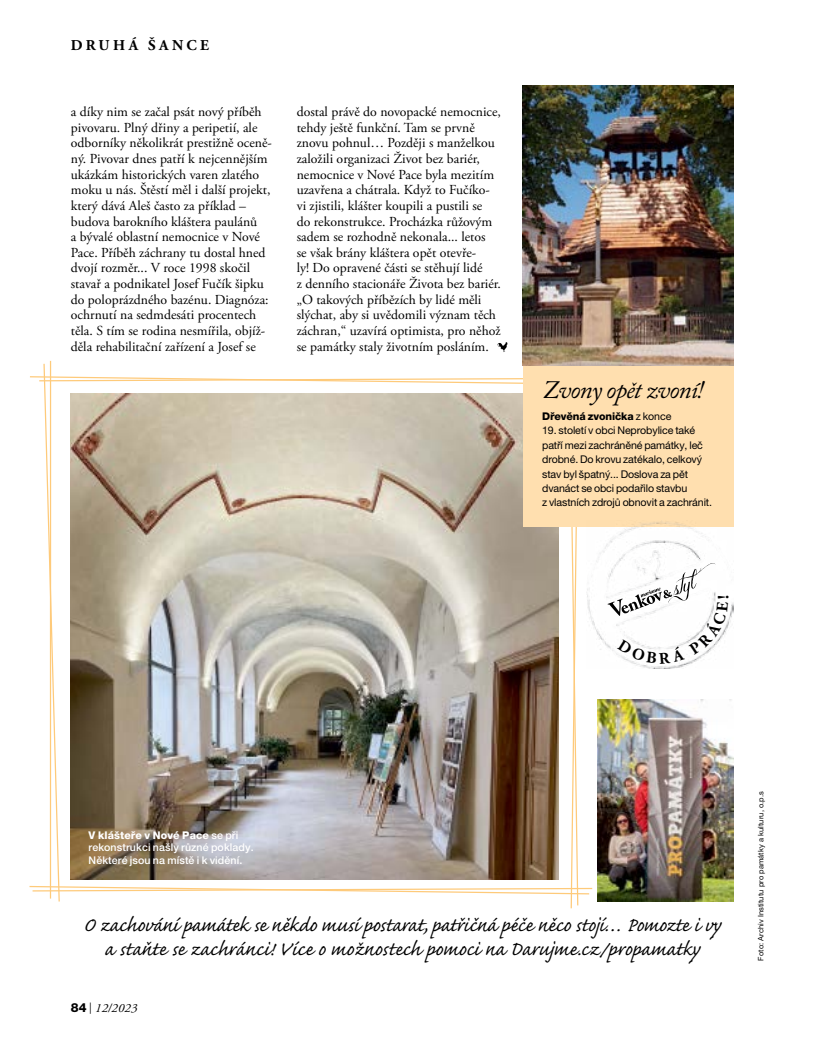
<style>
.page{position:relative;width:815px;height:1049px;background:#fff}
.page>*{position:absolute;margin:0;border:0;box-sizing:border-box;transform-origin:0 0}
.t1{font:25px/23.8px "Caflisch Script CE";letter-spacing:-.005em;color:#000;text-align:center}
.t2{font:italic 25px "Adobe Caslon Pro";letter-spacing:-.03em;color:#000}
.t3{font:700 15px "Adobe Garamond Pro";letter-spacing:.225em;color:#000}
.t4{font:13.75px/15.6px "Adobe Garamond Pro";color:#000}
.t5{font:italic 12.5px "Adobe Garamond Pro";letter-spacing:.02em;color:#000}
.t6{font:10.62px/14.4px "Helvetica Neue CE";letter-spacing:-.01em;color:#000}
.t7{font:500 10.62px/12.5px "Helvetica Neue CE";letter-spacing:.01em;color:#fff}
.t8{font:800 10.62px "Helvetica Neue CE";letter-spacing:-.01em;color:#000}
.t9{font:7.5px "Helvetica Neue CE";letter-spacing:.01em;color:#000}
.s1{font-weight:400}
.s2{font-weight:800}
.s3{font-family:"Helvetica Neue CE";font-weight:800;font-style:normal}
.s4{font-style:normal;font-size:11.25px}
</style>
<div class="page">
<svg style="left:498px;top:342px;width:10px;height:10px"></svg>
<hr style="left:50px;top:361px;width:1px;height:537px;background:#feca7a">
<svg style="left:29px;top:362px;width:564px;height:547px"></svg>
<img style="left:597px;top:699px;width:136px;height:203px">
<img style="left:71px;top:394px;width:487px;height:485px">
<div style="left:523px;top:142px;width:210px;height:384px;background:#ffdfaf"></div>
<img style="left:523px;top:85px;width:210px;height:281px">
<img style="left:587px;top:521px;width:146px;height:147px">
<svg style="left:608px;top:563px;width:121px;height:101px"></svg>
<p class="t3" style="left:71px;top:36px;width:140px">DRUHÁ ŠANCE</p>
<p class="t4" style="left:71px;top:105px;width:202px">a díky nim se začal psát nový příběh pivovaru. Plný dřiny a peripetií, ale odborníky několikrát prestižně oceně&shy;ný. Pivovar dnes patří k nejcennějším ukázkám historických varen zlatého moku u nás. Štěstí měl i další projekt, který dává Aleš často za příklad – budova barokního kláštera paulánů<br>a bývalé oblastní nemocnice v Nové Pace. Příběh záchrany tu dostal hned dvojí rozměr... V roce 1998 skočil stavař a podnikatel Josef Fučík šipku do poloprázdného bazénu. Diagnóza: ochrnutí na sedmdesáti procentech těla. S tím se rodina nesmířila, objíž&shy;děla rehabilitační zařízení a Josef se</p>
<p class="t4" style="left:297px;top:104px;width:206px">dostal právě do novopacké nemocnice, tehdy ještě funkční. Tam se prvně znovu pohnul… Později s manželkou založili organizaci Život bez bariér, nemocnice v Nové Pace byla mezitím uzavřena a chátrala. Když to Fučíko&shy;vi zjistili, klášter koupili a pustili se<br>do rekonstrukce. Procházka růžovým sadem se rozhodně nekonala... letos<br>se však brány kláštera opět otevře-<br>ly! Do opravené části se stěhují lidé<br>z denního stacionáře Života bez bariér. „O takových příbězích by lidé měli slýchat, aby si uvědomili význam těch záchran,“ uzavírá optimista, pro něhož se památky staly životním posláním.</p>
<h1 class="t2" style="left:542px;top:374px;width:163px">Zvony opět zvoní!</h1>
<p class="t8" style="left:542px;top:410px;width:131px">Dřevěná zvonička <span class="s1">z konce</span></p>
<p class="t6" style="left:542px;top:423px;width:171px">19. století v obci Neprobylice také patří mezi zachráněné památky, leč drobné. Do krovu zatékalo, celkový stav byl špatný... Doslova za pět dvanáct se obci podařilo stavbu<br>z vlastních zdrojů obnovit a zachránit.</p>
<p class="t7" style="left:89px;top:829px;width:167px"><span class="s2">V klášteře v Nové Pace</span> se při rekonstrukci našly různé poklady.<br>Některé jsou na místě i k vidění.</p>
<h1 class="t1" style="left:84px;top:916px;width:639px">O zachování památek se někdo musí postarat, patřičná péče něco stojí… Pomozte i vy a staňte se zachránci! Více o možnostech pomoci na Darujme.cz/propamatky</h1>
<p class="t5" style="left:71px;top:1000px;width:68px"><span class="s3">84</span> <span class="s4">|</span> 12/2023</p>
<p class="t9" style="left:757px;top:961px;width:171px;rotate:-90deg">Foto: Archiv Institutu pro památky a kulturu, o.p.s</p>
</div>
